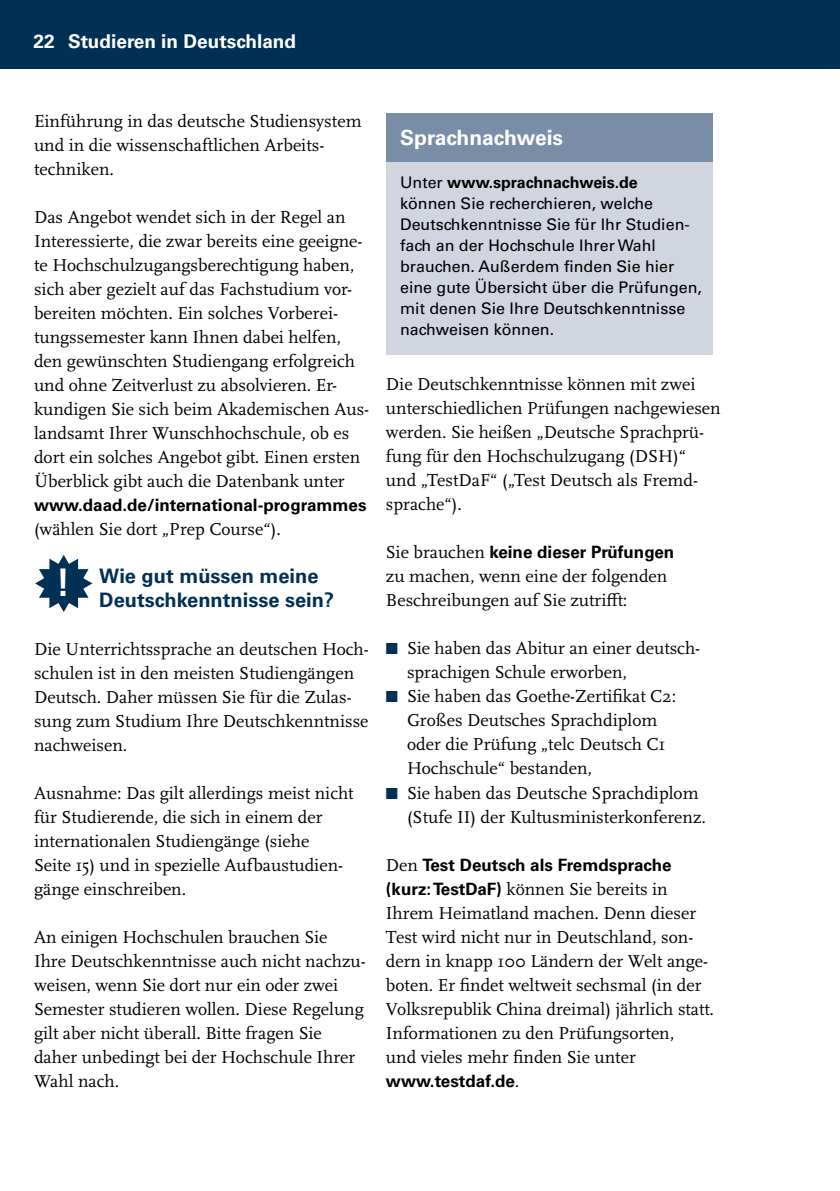
<style>
.page{position:relative;width:840px;height:1191px;background:#fff}
.page>*{position:absolute;margin:0;border:0;box-sizing:border-box;transform-origin:0 0}
.t1{font:700 38px "Univers LT Std";color:#fff}
.t2{font:700 21px "Univers LT Std";color:#fff}
.t3{font:700 20px/24px "Univers LT Std";color:#003155}
.t4{font:700 19px "Univers LT Std";color:#fff}
.t5{font:18px/24px "Scala Pro";color:#000}
.t6{font:700 17px "Univers LT Std";color:#000}
.t7{font:16px/21px "Univers LT Std";color:#000}
.s1{font-weight:700}
.s2{font-family:"Scala Pro";font-weight:400;font-size:18px}
.s3{color:#003155}
.s4{font-family:"Univers LT Std";font-weight:700;font-size:17px}
</style>
<div class="page">
<div style="left:0;top:0;width:839px;height:68px;background:#003155"></div>
<svg style="left:35px;top:555px;width:57px;height:57px"></svg>
<div style="left:386px;top:113px;width:325px;height:49px;background:#7a8da7"></div>
<div style="left:386px;top:162px;width:325px;height:192px;background:#d0d5e0"></div>
<p class="t4" style="left:33px;top:30px;width:264px">22 Studieren in Deutschland</p>
<p class="t5" style="left:34px;top:109px;width:329px">Einführung in das deutsche Studiensystem und in die wissenschaftlichen Arbeits&shy;techniken.</p>
<p class="t5" style="left:34px;top:205px;width:336px">Das Angebot wendet sich in der Regel an Interessierte, die zwar bereits eine geeigne&shy;te Hochschulzugangsberechtigung haben, sich aber gezielt auf das Fachstudium vor&shy;bereiten möchten. Ein solches Vorberei&shy;tungssemester kann Ihnen dabei helfen, den gewünschten Studiengang erfolgreich und ohne Zeitverlust zu absolvieren. Er&shy;kundigen Sie sich beim Akademischen Aus&shy;landsamt Ihrer Wunschhochschule, ob es dort ein solches Angebot gibt. Einen ersten Überblick gibt auch die Datenbank unter</p>
<p class="t6" style="left:34px;top:495px;width:334px">www.daad.de/international-programmes</p>
<p class="t5" style="left:34px;top:517px;width:248px">(wählen Sie dort „Prep Course“).</p>
<p class="t3" style="left:99px;top:564px;width:236px">Wie gut müssen meine<br>Deutschkenntnisse sein?</p>
<p class="t5" style="left:34px;top:637px;width:336px">Die Unterrichtssprache an deutschen Hoch&shy;schulen ist in den meisten Studiengängen Deutsch. Daher müssen Sie für die Zulas&shy;sung zum Studium Ihre Deutschkenntnisse nachweisen.</p>
<p class="t5" style="left:34px;top:781px;width:321px">Ausnahme: Das gilt allerdings meist nicht für Studierende, die sich in einem der internationalen Studiengänge (siehe<br>Seite 15) und in spezielle Aufbaustudien&shy;gänge einschreiben.</p>
<p class="t5" style="left:34px;top:925px;width:333px">An einigen Hochschulen brauchen Sie<br>Ihre Deutschkenntnisse auch nicht nachzu&shy;weisen, wenn Sie dort nur ein oder zwei Semester studieren wollen. Diese Regelung gilt aber nicht überall. Bitte fragen Sie daher unbedingt bei der Hochschule Ihrer Wahl nach.</p>
<h1 class="t1" style="left:56px;top:560px;width:16px">!</h1>
<p class="t2" style="left:400px;top:125px;width:164px">Sprachnachweis</p>
<p class="t7" style="left:400px;top:172px;width:303px">Unter <span class="s1">www.sprachnachweis.de<br></span>können Sie recherchieren, welche Deutschkenntnisse Sie für Ihr Studien&shy;fach an der Hochschule Ihrer Wahl brauchen. Außerdem finden Sie hier eine gute Übersicht über die Prüfungen, mit denen Sie Ihre Deutschkenntnisse nachweisen können.</p>
<p class="t5" style="left:386px;top:373px;width:336px">Die Deutschkenntnisse können mit zwei unterschiedlichen Prüfungen nachgewiesen werden. Sie heißen „Deutsche Sprachprü&shy;fung für den Hochschulzugang (DSH)“ und „TestDaF“ („Test Deutsch als Fremd&shy;sprache“).</p>
<p class="t6" style="left:386px;top:542px;width:290px"><span class="s2">Sie brauchen</span> keine dieser Prüfungen</p>
<p class="t5" style="left:386px;top:565px;width:283px">zu machen, wenn eine der folgenden<br>Beschreibungen auf Sie zutrifft:</p>
<p class="t5" style="left:407px;top:637px;width:294px;text-indent:-21px"><span class="s3">■</span> Sie haben das Abitur an einer deutsch&shy;sprachigen Schule erworben,</p>
<p class="t5" style="left:407px;top:685px;width:270px;text-indent:-21px"><span class="s3">■</span> Sie haben das Goethe-Zertifikat C2:<br>Großes Deutsches Sprachdiplom oder die Prüfung „telc Deutsch C1<br>Hochschule“ bestanden,</p>
<p class="t5" style="left:407px;top:781px;width:300px;text-indent:-21px"><span class="s3">■</span> Sie haben das Deutsche Sprachdiplom (Stufe II) der Kultusministerkonferenz.</p>
<p class="t6" style="left:386px;top:854px;width:287px"><span class="s2">Den</span> Test Deutsch als Fremdsprache</p>
<p class="t5" style="left:386px;top:877px;width:329px"><span class="s4">(kurz: TestDaF)</span> können Sie bereits in Ihrem Heimatland machen. Denn dieser Test wird nicht nur in Deutschland, son&shy;dern in knapp 100 Ländern der Welt ange&shy;boten. Er findet weltweit sechsmal (in der Volksrepublik China dreimal) jährlich statt.<br>Informationen zu den Prüfungsorten,<br>und vieles mehr finden Sie unter</p>
<p class="t6" style="left:386px;top:1070px;width:135px">www.testdaf.de<span class="s2">.</span></p>
</div>
